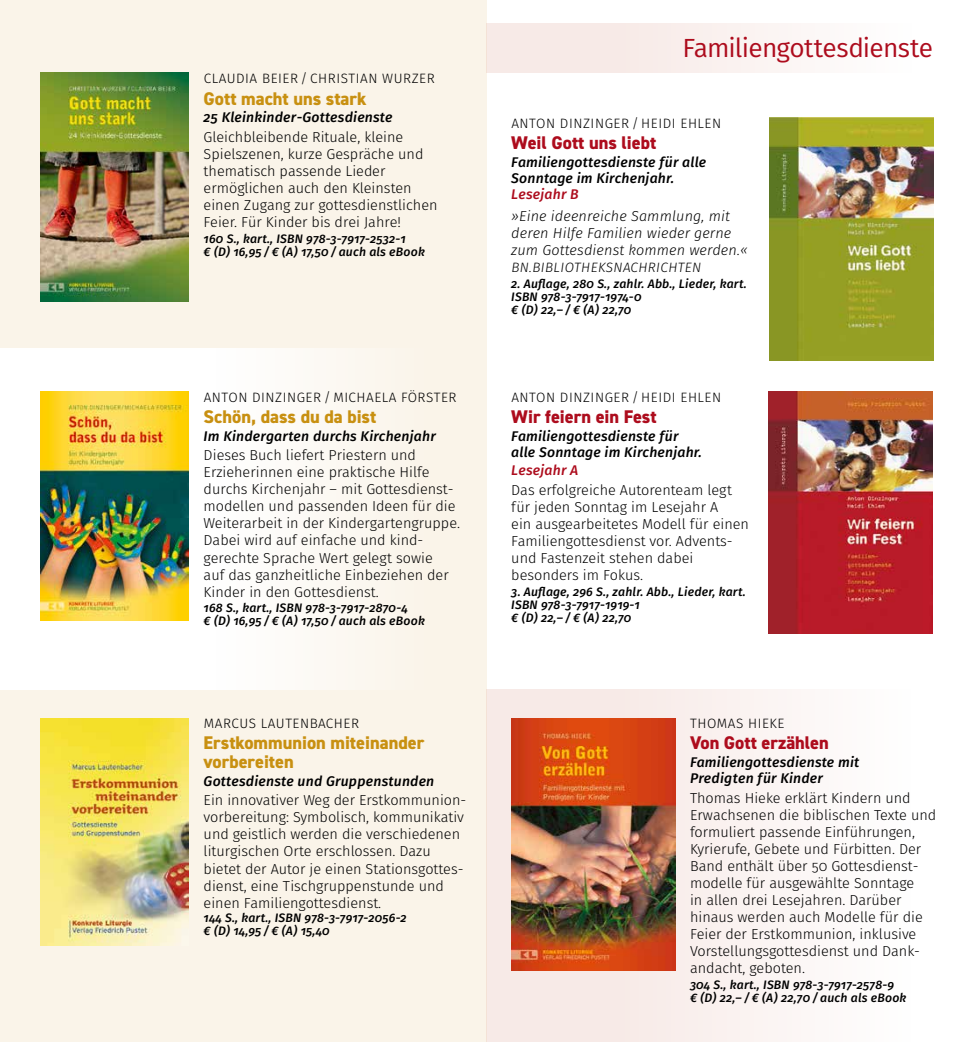
<style>
.page{position:relative;width:973px;height:1042px;background:#fff}
.page>*{position:absolute;margin:0;border:0;box-sizing:border-box;transform-origin:0 0}
.t1{font:26.25px "Fira Sans";letter-spacing:-.025em;color:#ad0c1d}
.t2{font:800 18.38px/18.9px "DIN2014";color:#c89011}
.t3{font:800 18.38px "DIN2014";color:#ad0c1d}
.t4{font:300 14.35px/17.2px "Fira Sans";color:#000}
.t5{font:italic 300 14.35px/17.2px "Fira Sans";letter-spacing:.01em;color:#000}
.t6{font:italic 500 14px/16.1px "Fira Sans";letter-spacing:.015em;color:#000}
.t7{font:italic 500 14px "Fira Sans";letter-spacing:.015em;color:#ad0c1d}
.t8{font:300 13.65px "Fira Sans";letter-spacing:.04em;color:#000}
.t9{font:italic 300 13.65px "Fira Sans";letter-spacing:.03em;color:#000}
.t10{font:italic 500 12.25px/13.1px "Fira Sans";letter-spacing:.015em;color:#000}
.s1{font-size:13.65px}
</style>
<div class="page">
<div style="left:0;top:0;width:486px;height:1042px;background:#faf4e9"></div>
<div style="left:0;top:348px;width:486px;height:342px;background:linear-gradient(to right,#fff,#faf4ea)"></div>
<div style="left:486px;top:23px;width:486px;height:50px;background:linear-gradient(to right,#f5e5e2,#fff)"></div>
<div style="left:486px;top:690px;width:486px;height:352px;background:linear-gradient(to right,#f5e2de,#fff)"></div>
<img style="left:40px;top:73px;width:149px;height:228px">
<img style="left:40px;top:392px;width:148px;height:228px">
<img style="left:41px;top:719px;width:147px;height:227px">
<img style="left:769px;top:118px;width:164px;height:243px">
<img style="left:768px;top:392px;width:164px;height:242px">
<img style="left:511px;top:718px;width:164px;height:252px">
<p class="t8" style="left:204px;top:69px;width:232px">CLAUDIA BEIER / CHRISTIAN WURZER</p>
<p class="t2" style="left:203px;top:89px;width:164px">Gott macht uns stark</p>
<p class="t6" style="left:203px;top:109px;width:190px">25 Kleinkinder-Gottesdienste</p>
<p class="t4" style="left:203px;top:128px;width:235px">Gleichbleibende Rituale, kleine Spielszenen, kurze Gespräche und thematisch passende Lieder ermöglichen auch den Kleinsten einen Zugang zur gottesdienstlichen Feier. Für Kinder bis drei Jahre!</p>
<p class="t10" style="left:203px;top:232px;width:223px">160 S., kart., ISBN 978-3-7917-2532-1<br>€ (D) 16,95 / € (A) 17,50 / auch als eBook</p>
<p class="t8" style="left:204px;top:387px;width:254px">ANTON DINZINGER / MICHAELA FÖRSTER</p>
<p class="t2" style="left:203px;top:407px;width:174px">Schön, dass du da bist</p>
<p class="t6" style="left:203px;top:428px;width:233px">Im Kindergarten durchs Kirchenjahr</p>
<p class="t4" style="left:203px;top:446px;width:258px">Dieses Buch liefert Priestern und Erzieherinnen eine praktische Hilfe durchs Kirchenjahr – mit Gottesdienst&shy;modellen und passenden Ideen für die Weiterarbeit in der Kindergartengruppe.<br>Dabei wird auf einfache und kind&shy;gerechte Sprache Wert gelegt sowie<br>auf das ganzheitliche Einbeziehen der Kinder in den Gottesdienst.</p>
<p class="t10" style="left:203px;top:601px;width:223px">168 S., kart., ISBN 978-3-7917-2870-4<br>€ (D) 16,95 / € (A) 17,50 / auch als eBook</p>
<p class="t8" style="left:204px;top:714px;width:157px">MARCUS LAUTENBACHER</p>
<p class="t2" style="left:203px;top:734px;width:222px">Erstkommunion miteinander vorbereiten</p>
<p class="t6" style="left:203px;top:773px;width:232px">Gottesdienste und Gruppenstunden</p>
<p class="t4" style="left:203px;top:791px;width:262px">Ein innovativer Weg der Erstkommunion&shy;vorbereitung: Symbolisch, kommunikativ und geistlich werden die verschiedenen liturgischen Orte erschlossen. Dazu bietet der Autor je einen Stationsgottes&shy;dienst, eine Tischgruppenstunde und einen Familiengottesdienst.</p>
<p class="t10" style="left:203px;top:911px;width:204px">144 S., kart., ISBN 978-3-7917-2056-2 € (D) 14,95 / € (A) 15,40</p>
<h1 class="t1" style="left:682px;top:29px;width:252px">Familiengottesdienste</h1>
<p class="t8" style="left:511px;top:114px;width:211px">ANTON DINZINGER / HEIDI EHLEN</p>
<p class="t3" style="left:511px;top:131px;width:146px">Weil Gott uns liebt</p>
<p class="t6" style="left:511px;top:154px;width:196px">Familiengottesdienste für alle<br>Sonntage im Kirchenjahr.</p>
<p class="t7" style="left:511px;top:184px;width:69px">Lesejahr B</p>
<p class="t5" style="left:511px;top:208px;width:238px">»Eine ideenreiche Sammlung, mit deren Hilfe Familien wieder gerne zum Gottesdienst kommen werden.<span class="s1">«</span></p>
<p class="t9" style="left:511px;top:258px;width:191px">BN.BIBLIOTHEKSNACHRICHTEN</p>
<p class="t10" style="left:511px;top:277px;width:237px">2. Auflage, 280 S., zahlr. Abb., Lieder, kart.<br>ISBN 978-3-7917-1974-0<br>€ (D) 22,– / € (A) 22,70</p>
<p class="t8" style="left:511px;top:387px;width:211px">ANTON DINZINGER / HEIDI EHLEN</p>
<p class="t3" style="left:511px;top:404px;width:147px">Wir feiern ein Fest</p>
<p class="t6" style="left:511px;top:428px;width:192px">Familiengottesdienste für alle Sonntage im Kirchenjahr.</p>
<p class="t7" style="left:511px;top:461px;width:68px">Lesejahr A</p>
<p class="t4" style="left:511px;top:481px;width:239px">Das erfolgreiche Autorenteam legt für jeden Sonntag im Lesejahr A<br>ein ausgearbeitetes Modell für einen<br>Familiengottesdienst vor. Advents&shy;und Fastenzeit stehen dabei besonders im Fokus.</p>
<p class="t10" style="left:511px;top:585px;width:236px">3. Auflage, 296 S., zahlr. Abb., Lieder, kart.<br>ISBN 978-3-7917-1919-1<br>€ (D) 22,– / € (A) 22,70</p>
<p class="t8" style="left:690px;top:714px;width:96px">THOMAS HIEKE</p>
<p class="t3" style="left:690px;top:731px;width:140px">Von Gott erzählen</p>
<p class="t6" style="left:690px;top:754px;width:171px">Familiengottesdienste mit<br>Predigten für Kinder</p>
<p class="t4" style="left:690px;top:789px;width:248px">Thomas Hieke erklärt Kindern und Erwachsenen die biblischen Texte und formuliert passende Einführungen, Kyrierufe, Gebete und Fürbitten. Der Band enthält über 50 Gottesdienst&shy;modelle für ausgewählte Sonntage<br>in allen drei Lesejahren. Darüber hinaus werden auch Modelle für die Feier der Erstkommunion, inklusive Vorstellungsgottesdienst und Dank&shy;andacht, geboten.</p>
<p class="t10" style="left:690px;top:978px;width:218px">304 S., kart., ISBN 978-3-7917-2578-9<br>€ (D) 22,– / € (A) 22,70 / auch als eBook</p>
</div>
